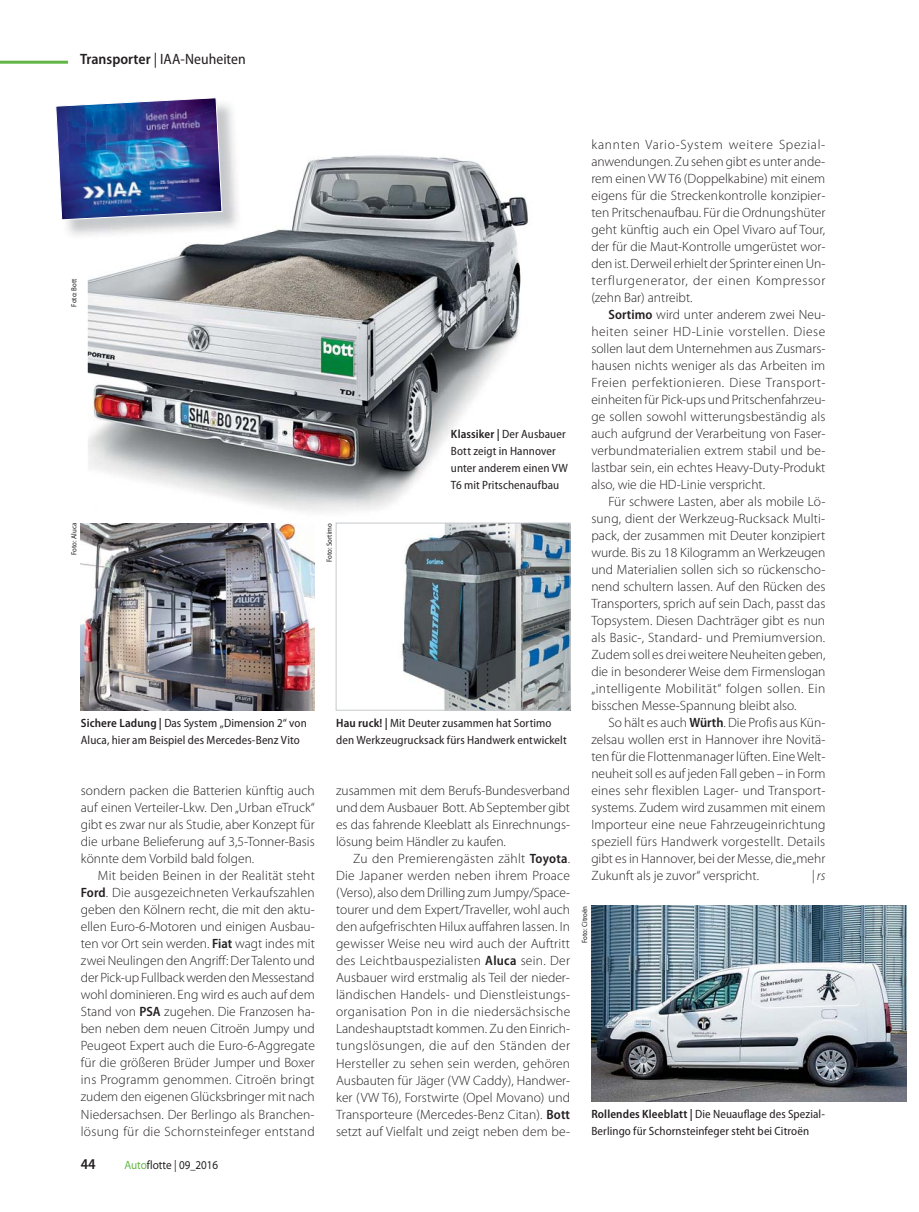
<style>
.page{position:relative;width:919px;height:1212px;background:#fff}
.page>*{position:absolute;margin:0;border:0;box-sizing:border-box;transform-origin:0 0}
.t1{font:semi-condensed 15px "Myriad Pro";color:#231f20}
.t2{font:600 semi-condensed 15px "Myriad Pro";color:#231f20}
.t3{font:300 13.5px/17px "Myriad Pro";color:#231f20;text-align:justify}
.t4{font:italic 300 13.5px "Myriad Pro";color:#231f20}
.t5{font:semi-condensed 12px/17px "Myriad Pro";letter-spacing:.01em;color:#231f20}
.t6{font:semi-expanded 12px "Myriad Pro";color:#231f20;scale:.85 1}
.t7{font:semi-condensed 7.5px "Myriad Pro";color:#231f20}
.s1{font-weight:600}
.s2{font-weight:600;font-stretch:semi-condensed}
.s3{color:#61b645}
</style>
<div class="page">
<hr style="left:0;top:61px;width:68px;height:3px;background:#61b645">
<img style="left:88px;top:155px;width:454px;height:376px">
<img style="left:591px;top:906px;width:315px;height:195px">
<img style="left:87px;top:144px;width:154px;height:95px">
<img style="left:55px;top:97px;width:168px;height:124px">
<img style="left:81px;top:523px;width:234px;height:187px">
<img style="left:338px;top:525px;width:230px;height:183px">
<div style="left:336px;top:523px;width:234px;height:187px;border:1px solid #c6c8ca"></div>
<p class="t1" style="left:80px;top:53px;width:167px"><span class="s1">Transporter</span> | IAA-Neuheiten</p>
<p class="t7" style="left:71px;top:307px;width:30px;rotate:-90deg">Foto: Bott</p>
<p class="t7" style="left:71px;top:555px;width:33px;rotate:-90deg">Foto: Aluca</p>
<p class="t7" style="left:326px;top:562px;width:40px;rotate:-90deg">Foto: Sortimo</p>
<p class="t5" style="left:451px;top:427px;width:118px"><span class="s1">Klassiker |</span> Der Ausbauer<br>Bott zeigt in Hannover unter anderem einen VW<br>T6 mit Pritschenaufbau</p>
<p class="t5" style="left:81px;top:716px;width:227px"><span class="s1">Sichere Ladung |</span> Das System „Dimension 2“ von<br>Aluca, hier am Beispiel des Mercedes-Benz Vito</p>
<p class="t3" style="left:81px;top:784px;width:235px">sondern packen die Batterien künftig auch auf einen Verteiler-Lkw. Den „Urban eTruck“ gibt es zwar nur als Studie, aber Konzept für die urbane Belieferung auf 3,5-Tonner-Basis könnte dem Vorbild bald folgen.</p>
<p class="t3" style="left:81px;top:869px;width:235px;text-indent:17px">Mit beiden Beinen in der Realität steht <span class="s2">Ford</span>. Die ausgezeichneten Verkaufszahlen geben den Kölnern recht, die mit den aktu&shy;ellen Euro-6-Motoren und einigen Ausbau&shy;ten vor Ort sein werden. <span class="s2">Fiat</span> wagt indes mit zwei Neulingen den Angriff: Der Talento und der Pick-up Fullback werden den Messestand wohl dominieren. Eng wird es auch auf dem Stand von <span class="s2">PSA</span> zugehen. Die Franzosen ha&shy;ben neben dem neuen Citroën Jumpy und Peugeot Expert auch die Euro-6-Aggregate für die größeren Brüder Jumper und Boxer ins Programm genommen. Citroën bringt zudem den eigenen Glücksbringer mit nach Niedersachsen. Der Berlingo als Branchen&shy;lösung für die Schornsteinfeger entstand</p>
<p class="t2" style="left:81px;top:1159px;width:16px">44</p>
<p class="t6" style="left:124px;top:1158px;width:112px"><span class="s3">Auto</span>flotte | 09_2016</p>
<p class="t5" style="left:336px;top:716px;width:232px"><span class="s1">Hau ruck! |</span> Mit Deuter zusammen hat Sortimo den Werkzeugrucksack fürs Handwerk entwickelt</p>
<p class="t3" style="left:336px;top:784px;width:235px">zusammen mit dem Berufs-Bundesverband und dem Ausbauer Bott. Ab September gibt es das fahrende Kleeblatt als Einrechnungs&shy;lösung beim Händler zu kaufen.</p>
<p class="t3" style="left:336px;top:852px;width:236px;text-indent:17px">Zu den Premierengästen zählt <span class="s2">Toyota</span>.<br>Die Japaner werden neben ihrem Proace (Verso), also dem Drilling zum Jumpy/Space&shy;tourer und dem Expert/Traveller, wohl auch den aufgefrischten Hilux auffahren lassen. In gewisser Weise neu wird auch der Auftritt des Leichtbauspezialisten <span class="s2">Aluca</span> sein. Der Ausbauer wird erstmalig als Teil der nieder&shy;ländischen Handels- und Dienstleistungs&shy;organisation Pon in die niedersächsische Landeshauptstadt kommen. Zu den Einrich&shy;tungslösungen, die auf den Ständen der Hersteller zu sehen sein werden, gehören Ausbauten für Jäger (VW Caddy), Handwer&shy;ker (VW T6), Forstwirte (Opel Movano) und Transporteure (Mercedes-Benz Citan). <span class="s2">Bott </span>setzt auf Vielfalt und zeigt neben dem be-</p>
<p class="t3" style="left:591px;top:137px;width:235px">kannten Vario-System weitere Spezial&shy;anwendungen. Zu sehen gibt es unter ande&shy;rem einen VW T6 (Doppelkabine) mit einem eigens für die Streckenkontrolle konzipier&shy;ten Pritschenaufbau. Für die Ordnungshüter geht künftig auch ein Opel Vivaro auf Tour, der für die Maut-Kontrolle umgerüstet wor&shy;den ist. Derweil erhielt der Sprinter einen Un&shy;terflurgenerator, der einen Kompressor (zehn Bar) antreibt.</p>
<p class="t3" style="left:591px;top:307px;width:236px;text-indent:17px"><span class="s2">Sortimo</span> wird unter anderem zwei Neu&shy;heiten seiner HD-Linie vorstellen. Diese sollen laut dem Unternehmen aus Zusmars&shy;hausen nichts weniger als das Arbeiten im Freien perfektionieren. Diese Transport&shy;einheiten für Pick-ups und Pritschenfahrzeu&shy;ge sollen sowohl witterungsbeständig als auch aufgrund der Verarbeitung von Faser&shy;verbundmaterialien extrem stabil und be&shy;lastbar sein, ein echtes Heavy-Duty-Produkt also, wie die HD-Linie verspricht.</p>
<p class="t3" style="left:591px;top:494px;width:235px;text-indent:17px">Für schwere Lasten, aber als mobile Lö&shy;sung, dient der Werkzeug-Rucksack Multi&shy;pack, der zusammen mit Deuter konzipiert wurde. Bis zu 18 Kilogramm an Werkzeugen und Materialien sollen sich so rückenscho&shy;nend schultern lassen. Auf den Rücken des Transporters, sprich auf sein Dach, passt das Topsystem. Diesen Dachträger gibt es nun als Basic-, Standard- und Premiumversion.<br>Zudem soll es drei weitere Neuheiten geben, die in besonderer Weise dem Firmenslogan „intelligente Mobilität“ folgen sollen. Ein bisschen Messe-Spannung bleibt also.</p>
<p class="t3" style="left:591px;top:716px;width:236px;text-indent:17px">So hält es auch <span class="s2">Würth</span>. Die Profis aus Kün&shy;zelsau wollen erst in Hannover ihre Novitä&shy;ten für die Flottenmanager lüften. Eine Welt&shy;neuheit soll es auf jeden Fall geben – in Form eines sehr flexiblen Lager- und Transport&shy;systems. Zudem wird zusammen mit einem Importeur eine neue Fahrzeugeinrichtung speziell fürs Handwerk vorgestellt. Details gibt es in Hannover, bei der Messe, die „mehr Zukunft als je zuvor“ verspricht.</p>
<p class="t4" style="left:811px;top:868px;width:15px">| rs</p>
<p class="t7" style="left:581px;top:943px;width:38px;rotate:-90deg">Foto: Citroën</p>
<p class="t5" style="left:591px;top:1107px;width:235px"><span class="s1">Rollendes Kleeblatt |</span> Die Neuauflage des Spezial-<br>Berlingo für Schornsteinfeger steht bei Citroën</p>
</div>
